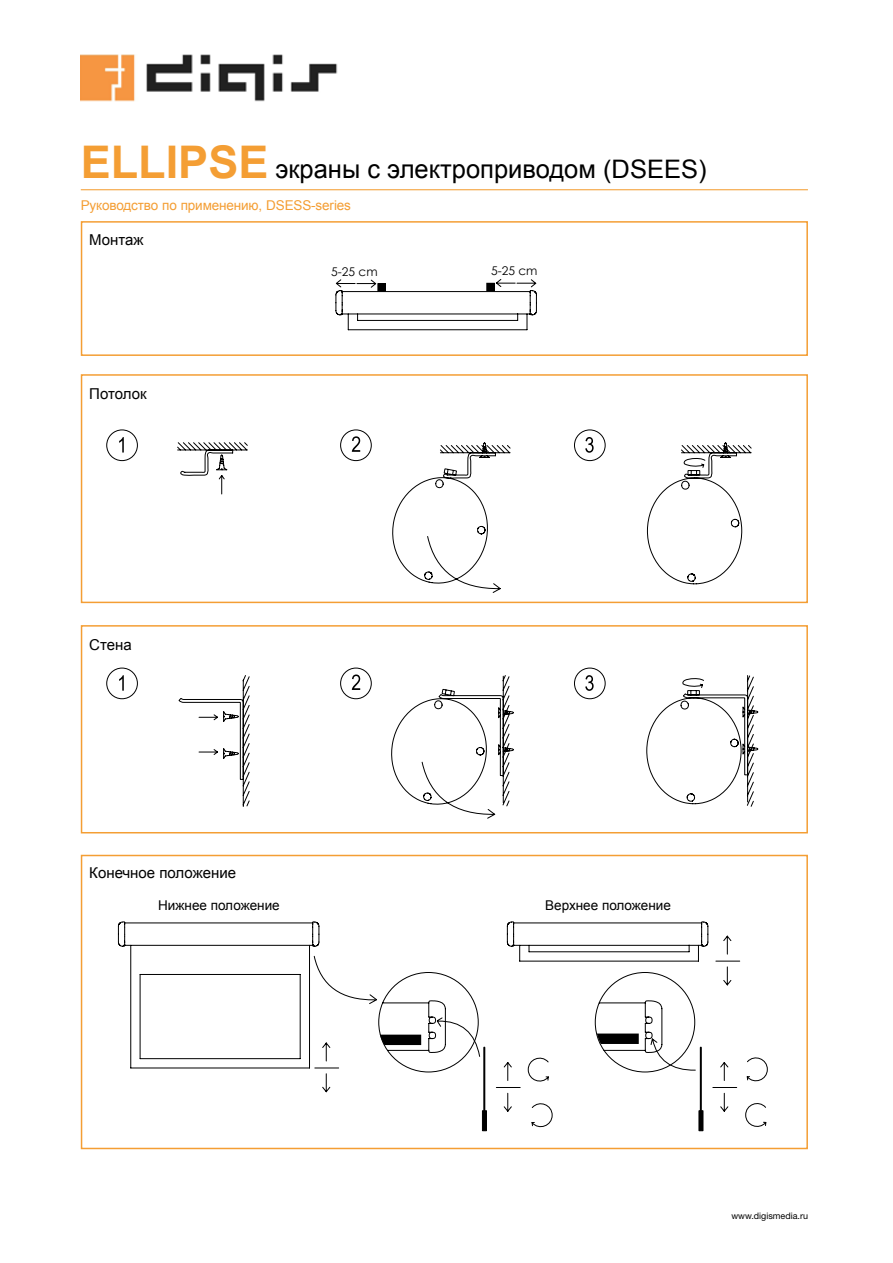
<style>
.page{position:relative;width:893px;height:1263px;background:#fff}
.page>*{position:absolute;margin:0;border:0;box-sizing:border-box;transform-origin:0 0}
.t1{font:25.5px "Arial";color:#000}
.t2{font:15px "Arial";color:#000}
.t3{font:13.5px "Arial";letter-spacing:-.01em;color:#f49e34}
.t4{font:13.5px "Arial";color:#000}
.t5{font:12px "Century Gothic";color:#000}
.t6{font:9px "Helvetica Neue";color:#000}
.s1{font-weight:700;font-size:45px;color:#f49e34}
</style>
<div class="page">
<svg style="left:506px;top:921px;width:235px;height:51px"></svg>
<svg style="left:118px;top:921px;width:318px;height:172px"></svg>
<svg style="left:436px;top:972px;width:332px;height:159px"></svg>
<div style="left:81px;top:855px;width:727px;height:294px;border:2px solid #f49e34"></div>
<svg style="left:119px;top:437px;width:5px;height:15px"></svg>
<div style="left:106px;top:429px;width:32px;height:32px;border:1px solid #000;border-radius:50%"></div>
<svg style="left:177px;top:442px;width:71px;height:53px"></svg>
<svg style="left:352px;top:436px;width:8px;height:16px"></svg>
<div style="left:340px;top:429px;width:32px;height:32px;border:1px solid #000;border-radius:50%"></div>
<svg style="left:392px;top:442px;width:119px;height:151px"></svg>
<svg style="left:585px;top:437px;width:9px;height:16px"></svg>
<div style="left:574px;top:429px;width:32px;height:32px;border:1px solid #000;border-radius:50%"></div>
<svg style="left:647px;top:442px;width:105px;height:143px"></svg>
<svg style="left:119px;top:675px;width:5px;height:16px"></svg>
<div style="left:106px;top:668px;width:32px;height:31px;border:1px solid #000;border-radius:50%"></div>
<svg style="left:352px;top:674px;width:8px;height:16px"></svg>
<div style="left:340px;top:668px;width:32px;height:31px;border:1px solid #000;border-radius:50%"></div>
<svg style="left:585px;top:675px;width:9px;height:16px"></svg>
<div style="left:574px;top:668px;width:32px;height:31px;border:1px solid #000;border-radius:50%"></div>
<svg style="left:178px;top:675px;width:72px;height:132px"></svg>
<svg style="left:391px;top:675px;width:123px;height:144px"></svg>
<svg style="left:646px;top:675px;width:113px;height:132px"></svg>
<svg style="left:335px;top:279px;width:202px;height:52px"></svg>
<hr style="left:81px;top:189px;width:727px;height:1px;background:#f49e34">
<div style="left:81px;top:221px;width:727px;height:135px;border:2px solid #f49e34"></div>
<div style="left:81px;top:374px;width:727px;height:229px;border:2px solid #f49e34"></div>
<div style="left:81px;top:625px;width:727px;height:208px;border:2px solid #f49e34"></div>
<img style="left:81px;top:54px;width:257px;height:48px">
<h1 class="t1" style="left:81px;top:152px;width:627px"><span class="s1">ELLIPSE</span> экраны с электроприводом (DSEES)</h1>
<p class="t3" style="left:81px;top:196px;width:272px">Руководство по применению, DSESS-series</p>
<p class="t2" style="left:89px;top:230px;width:56px">Монтаж</p>
<p class="t2" style="left:89px;top:384px;width:59px">Потолок</p>
<p class="t2" style="left:89px;top:635px;width:44px">Стена</p>
<p class="t2" style="left:89px;top:863px;width:148px">Конечное положение</p>
<p class="t5" style="left:331px;top:263px;width:48px">5-25 cm</p>
<p class="t5" style="left:491px;top:262px;width:48px">5-25 cm</p>
<p class="t4" style="left:158px;top:896px;width:123px">Нижнее положение</p>
<p class="t4" style="left:545px;top:896px;width:127px">Верхнее положение</p>
<p class="t6" style="left:731px;top:1210px;width:78px">www.digismedia.ru</p>
</div>
